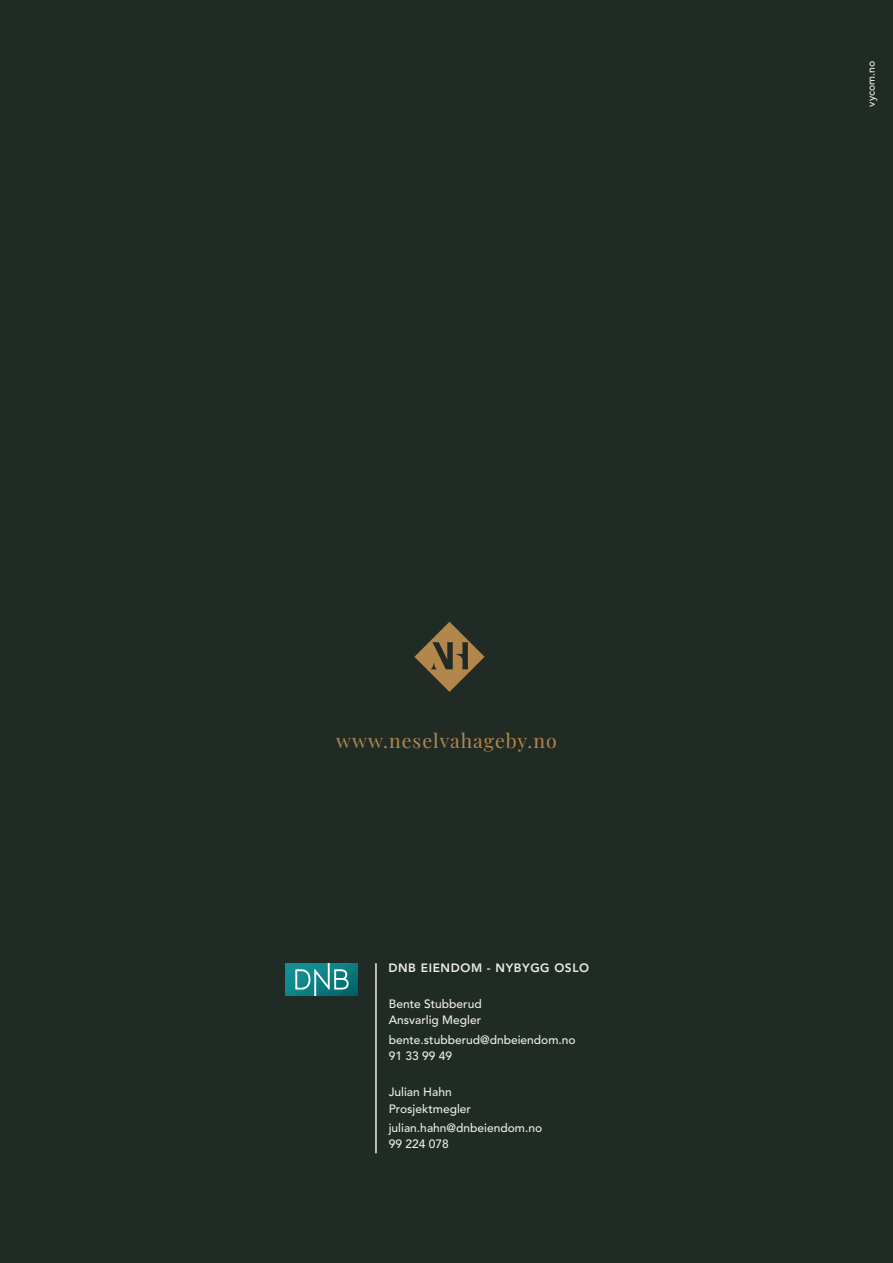
<style>
.page{position:relative;width:893px;height:1263px;background:#212b25}
.page>*{position:absolute;margin:0;border:0;box-sizing:border-box;transform-origin:0 0}
.t1{font:19.5px "Playfair Display";letter-spacing:.05em;color:#b3884a}
.t2{font:500 12px/16.5px "Avenir";color:#edede6}
.t3{font:800 12px "Avenir";letter-spacing:.05em;color:#edede6}
.t4{font:500 10.5px "Avenir";color:#edede6}
</style>
<div class="page">
<svg style="left:285px;top:963px;width:72px;height:33px"></svg>
<svg style="left:295px;top:963px;width:54px;height:33px;background:#3d999c"></svg>
<hr style="left:375px;top:963px;width:2px;height:190px;background:#edede6">
<svg style="left:414px;top:622px;width:71px;height:70px"></svg>
<h1 class="t1" style="left:336px;top:726px;width:222px">www.neselvahageby.no</h1>
<p class="t3" style="left:388px;top:961px;width:202px">DNB EIENDOM - NYBYGG OSLO</p>
<p class="t2" style="left:389px;top:995px;width:94px">Bente Stubberud<br>Ansvarlig Megler</p>
<p class="t2" style="left:389px;top:1031px;width:188px">bente.stubberud@dnbeiendom.no<br>91 33 99 49</p>
<p class="t2" style="left:389px;top:1084px;width:84px">Julian Hahn<br>Prosjektmegler</p>
<p class="t2" style="left:389px;top:1120px;width:155px">julian.hahn@dnbeiendom.no<br>99 224 078</p>
<p class="t4" style="left:865px;top:107px;width:47px;rotate:-90deg">vycom.no</p>
</div>
